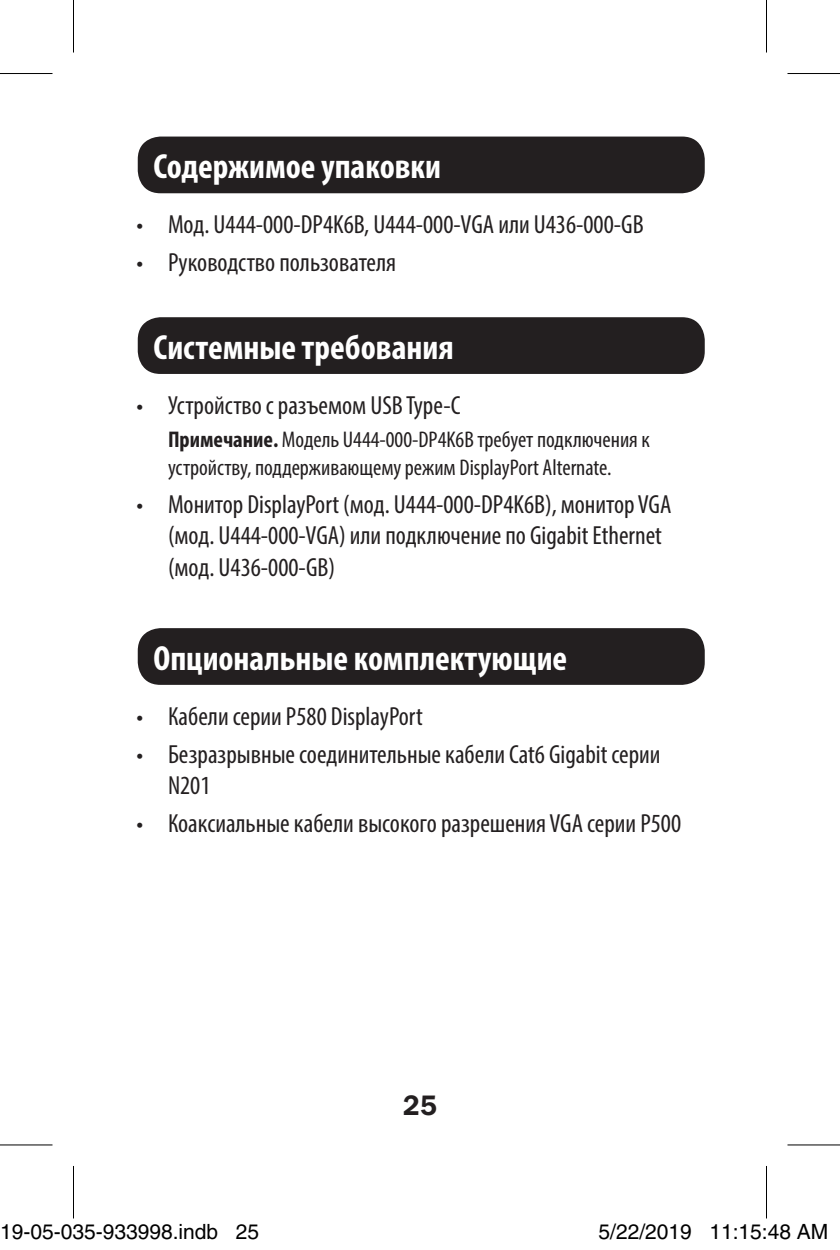
<style>
.page{position:relative;width:840px;height:1250px;background:#fff}
.page>*{position:absolute;margin:0;border:0;box-sizing:border-box;transform-origin:0 0}
.t1{font:700 condensed 35px "Myriad Pro";color:#fff}
.t2{font:600 28px "Franklin Gothic IT Cby BT";color:#231f20}
.t3{font:condensed 26.25px/31.5px "Myriad Pro";color:#231f20}
.t4{font:condensed 22.75px/27.3px "Myriad Pro";color:#231f20}
.t5{font:21px "Helvetica";color:#000}
.s1{font-weight:700}
</style>
<div class="page">
<div style="left:138px;top:136px;width:567px;height:57px;background:#231f20;border-radius:23px"></div>
<div style="left:138px;top:317px;width:567px;height:57px;background:#231f20;border-radius:23px"></div>
<div style="left:138px;top:628px;width:567px;height:57px;background:#231f20;border-radius:23px"></div>
<svg style="left:0;top:1145px;width:52px;height:1px"></svg>
<svg style="left:788px;top:1145px;width:52px;height:1px"></svg>
<hr style="left:0;top:73px;width:52px;height:1px;background:#000">
<hr style="left:788px;top:73px;width:52px;height:1px;background:#000">
<hr style="left:0;top:1144px;width:52px;height:1px;background:#000">
<hr style="left:788px;top:1144px;width:52px;height:1px;background:#000">
<hr style="left:73px;top:0;width:1px;height:52px;background:#000">
<hr style="left:73px;top:1166px;width:1px;height:52px;background:#000">
<hr style="left:766px;top:0;width:1px;height:52px;background:#000">
<hr style="left:766px;top:1166px;width:1px;height:52px;background:#000">
<div style="left:32px;top:1225px;width:8px;height:13px;border:1px solid #fff;border-radius:50%"></div>
<div style="left:30px;top:1224px;width:12px;height:16px;border:1px solid #fff;border-radius:50%"></div>
<div style="left:63px;top:1225px;width:7px;height:13px;border:1px solid #fff;border-radius:50%"></div>
<div style="left:61px;top:1224px;width:11px;height:16px;border:1px solid #fff;border-radius:50%"></div>
<div style="left:659px;top:1225px;width:8px;height:13px;border:1px solid #fff;border-radius:50%"></div>
<div style="left:657px;top:1224px;width:11px;height:16px;border:1px solid #fff;border-radius:50%"></div>
<p class="t1" style="left:154px;top:144px;width:289px">Содержимое упаковки</p>
<p class="t3" style="left:136px;top:208px;width:509px">• Мод. U444-000-DP4K6B, U444-000-VGA или U436-000-GB</p>
<p class="t3" style="left:136px;top:246px;width:261px">• Руководство пользователя</p>
<p class="t1" style="left:154px;top:325px;width:302px">Системные требования</p>
<p class="t3" style="left:136px;top:389px;width:326px">• Устройство с разъемом USB Type-C</p>
<p class="t4" style="left:168px;top:426px;width:483px"><span class="s1">Примечание.</span> Модель U444-000-DP4K6B требует подключения к устройству, поддерживающему режим DisplayPort Alternate.</p>
<p class="t3" style="left:168px;top:488px;width:505px;text-indent:-32px">• Монитор DisplayPort (мод. U444-000-DP4K6B), монитор VGA (мод. U444-000-VGA) или подключение по Gigabit Ethernet (мод. U436-000-GB)</p>
<p class="t1" style="left:154px;top:636px;width:415px">Опциональные комплектующие</p>
<p class="t3" style="left:136px;top:700px;width:288px">• Кабели серии P580 DisplayPort</p>
<p class="t3" style="left:168px;top:738px;width:494px;text-indent:-32px">• Безразрывные соединительные кабели Cat6 Gigabit серии<br>N201</p>
<p class="t3" style="left:136px;top:807px;width:546px">• Коаксиальные кабели высокого разрешения VGA серии P500</p>
<p class="t2" style="left:403px;top:1087px;width:36px">25</p>
<p class="t5" style="left:0;top:1219px;width:261px">19-05-035-933998.indb 25</p>
<p class="t5" style="left:598px;top:1219px;width:231px">5/22/2019 11:15:48 AM</p>
</div>
